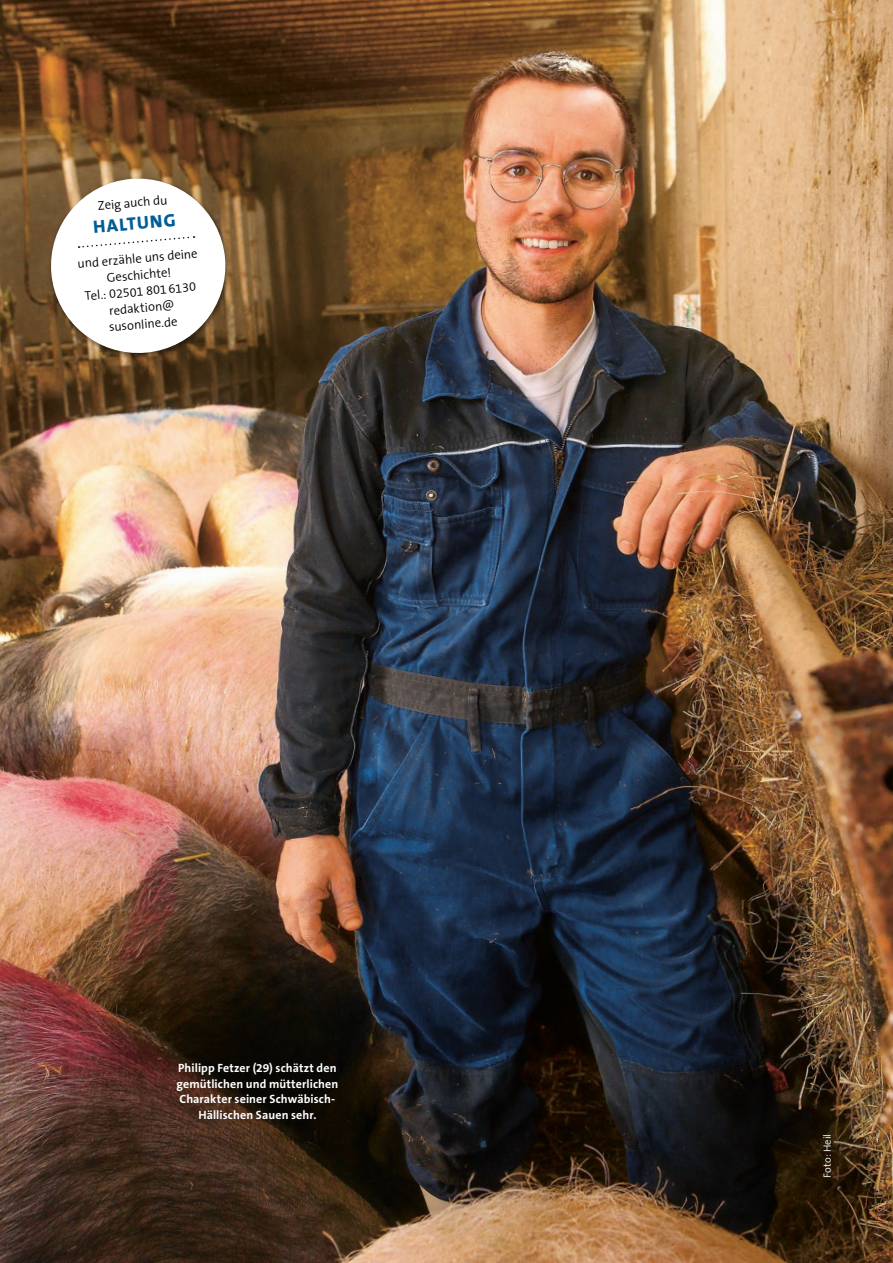
<style>
.page{position:relative;width:893px;height:1263px;background:#fff}
.page>*{position:absolute;margin:0;border:0;box-sizing:border-box;transform-origin:0 0}
.t1{font:800 18px "The Sans B W8";color:#005e96}
.t2{font:300 12.75px/16.5px "The Sans B W4";color:#000;text-align:center}
.GT_Bildunterschrift{font:700 12px/15.8px "The Sans B W7";letter-spacing:.01em;color:#fff;text-align:center}
.GT_Bildnachweis_Quel{font:300 10.5px "The Sans B W4";letter-spacing:.01em;color:#fff}
</style>
<div class="page">
<img style="left:0;top:0;width:893px;height:1263px">
<div style="left:48px;top:176px;width:183px;height:183px;background:#000;opacity:.5"></div>
<svg style="left:47px;top:175px;width:182px;height:182px"></svg>
<p class="t2" style="left:97px;top:198px;width:71px;rotate:-5deg">Zeig auch du</p>
<p class="t1" style="left:92px;top:215px;width:84px;rotate:-5deg">HALTUNG</p>
<p class="t2" style="left:77px;top:256px;width:122px;rotate:-5deg">und erzähle uns deine<br>Geschichte!</p>
<p class="t2" style="left:84px;top:288px;width:113px;rotate:-5deg">Tel.: 02501 8016130</p>
<p class="t2" style="left:107px;top:303px;width:70px;text-align:left;rotate:-5deg">redaktion@ susonline.de</p>
<p class="GT_Bildunterschrift" style="left:176px;top:1060px;width:163px">Philipp Fetzer (29) schätzt den gemütlichen und mütterlichen<br>Charakter seiner Schwäbisch-<br>Hällischen Sauen sehr.</p>
<p class="GT_Bildnachweis_Quel" style="left:820px;top:1178px;width:45px;rotate:-90deg">Foto: Heil</p>
</div>
